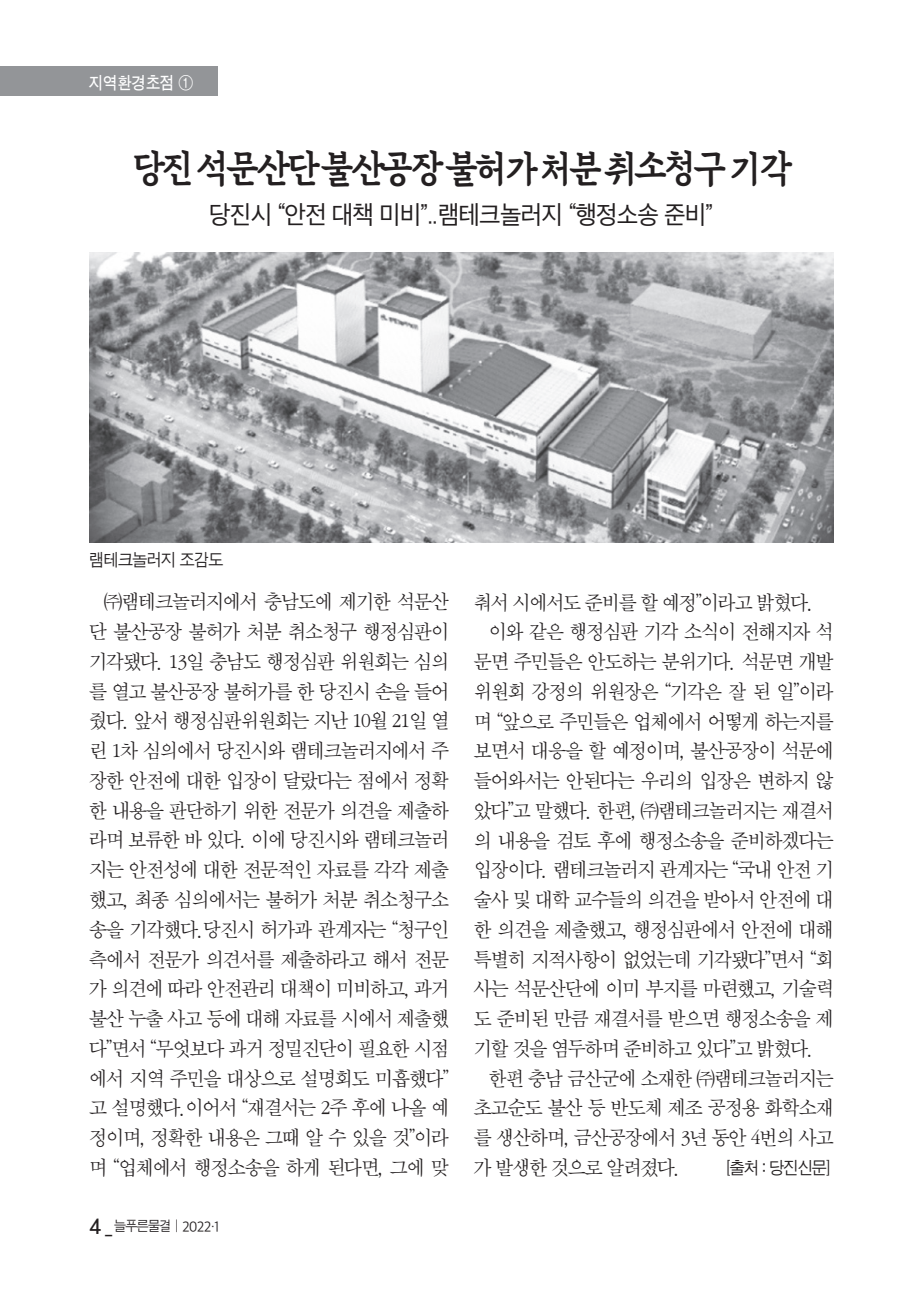
<style>
.page{position:relative;width:923px;height:1290px;background:#fff}
.page>*{position:absolute;margin:0;border:0;box-sizing:border-box;transform-origin:0 0}
.t1{font:38.5px "SD Danpyunsun B d Bd V";letter-spacing:-.135em;color:#231f20;scale:.89 1}
.t2{font:24.5px "SD Gothic Neoa Uni d Rg";letter-spacing:-.03em;color:#231f20;scale:.95 1}
.t3{font:21px/29.8px "SD Myeongjo a Lt";letter-spacing:-.05em;color:#231f20;text-align:justify;scale:.95 1}
.t4{font:17.5px "SD Gothic a Lt";letter-spacing:-.035em;color:#231f20;scale:.95 1}
.t5{font:17.5px "SD Gothic b Md";color:#fff;scale:.9 1}
.t6{font:14px "SD Gothic a Lt";letter-spacing:-.05em;color:#231f20;scale:.95 1}
.s1{font-family:"SD Gothic Neoa f Sm";font-size:21px}
.s2{font-family:"SD Gothic Neoa c Lt"}
</style>
<div class="page">
<img style="left:89px;top:253px;width:744px;height:289px">
<div style="left:0;top:66px;width:217px;height:29px;background:#939598"></div>
<p class="t5" style="left:89px;top:74px;width:117px">지역환경초점 ①</p>
<h1 class="t1" style="left:131px;top:149px;width:744px">당진 석문산단 불산공장 불허가 처분 취소청구 기각</h1>
<p class="t2" style="left:209px;top:202px;width:532px">당진시 “안전 대책 미비”..램테크놀러지 “행정소송 준비”</p>
<p class="t4" style="left:89px;top:551px;width:143px">램테크놀러지 조감도</p>
<p class="t3" style="left:89px;top:587px;width:380px;text-indent:15px">㈜램테크놀러지에서 충남도에 제기한 석문산 단 불산공장 불허가 처분 취소청구 행정심판이 기각됐다. 13일 충남도 행정심판 위원회는 심의 를 열고 불산공장 불허가를 한 당진시 손을 들어 줬다. 앞서 행정심판위원회는 지난 10월 21일 열 린 1차 심의에서 당진시와 램테크놀러지에서 주 장한 안전에 대한 입장이 달랐다는 점에서 정확 한 내용을 판단하기 위한 전문가 의견을 제출하 라며 보류한 바 있다. 이에 당진시와 램테크놀러 지는 안전성에 대한 전문적인 자료를 각각 제출 했고, 최종 심의에서는 불허가 처분 취소청구소 송을 기각했다.당진시 허가과 관계자는 “청구인 측에서 전문가 의견서를 제출하라고 해서 전문 가 의견에 따라 안전관리 대책이 미비하고, 과거 불산 누출 사고 등에 대해 자료를 시에서 제출했 다”면서 “무엇보다 과거 정밀진단이 필요한 시점 에서 지역 주민을 대상으로 설명회도 미흡했다” 고 설명했다.이어서 “재결서는 2주 후에 나올 예 정이며, 정확한 내용은 그때 알 수 있을 것”이라 며 “업체에서 행정소송을 하게 된다면, 그에 맞</p>
<p class="t3" style="left:474px;top:587px;width:359px">춰서 시에서도 준비를 할 예정”이라고 밝혔다.</p>
<p class="t3" style="left:489px;top:617px;width:364px">이와 같은 행정심판 기각 소식이 전해지자 석</p>
<p class="t3" style="left:474px;top:647px;width:380px">문면 주민들은 안도하는 분위기다. 석문면 개발</p>
<p class="t3" style="left:474px;top:676px;width:380px">위원회 강정의 위원장은 “기각은 잘 된 일”이라</p>
<p class="t3" style="left:474px;top:706px;width:380px">며 “앞으로 주민들은 업체에서 어떻게 하는지를</p>
<p class="t3" style="left:474px;top:736px;width:380px">보면서 대응을 할 예정이며, 불산공장이 석문에</p>
<p class="t3" style="left:474px;top:766px;width:380px">들어와서는 안된다는 우리의 입장은 변하지 않</p>
<p class="t3" style="left:474px;top:796px;width:380px">았다”고 말했다. 한편, ㈜램테크놀러지는 재결서</p>
<p class="t3" style="left:474px;top:825px;width:380px">의 내용을 검토 후에 행정소송을 준비하겠다는</p>
<p class="t3" style="left:474px;top:855px;width:380px">입장이다. 램테크놀러지 관계자는 “국내 안전 기</p>
<p class="t3" style="left:474px;top:885px;width:380px">술사 및 대학 교수들의 의견을 받아서 안전에 대</p>
<p class="t3" style="left:474px;top:915px;width:380px">한 의견을 제출했고, 행정심판에서 안전에 대해</p>
<p class="t3" style="left:474px;top:944px;width:380px">특별히 지적사항이 없었는데 기각됐다”면서 “회</p>
<p class="t3" style="left:474px;top:974px;width:380px">사는 석문산단에 이미 부지를 마련했고, 기술력</p>
<p class="t3" style="left:474px;top:1004px;width:380px">도 준비된 만큼 재결서를 받으면 행정소송을 제</p>
<p class="t3" style="left:474px;top:1034px;width:359px">기할 것을 염두하며 준비하고 있다”고 밝혔다.</p>
<p class="t3" style="left:489px;top:1063px;width:364px">한편 충남 금산군에 소재한 ㈜램테크놀러지는</p>
<p class="t3" style="left:474px;top:1093px;width:380px">초고순도 불산 등 반도체 제조 공정용 화학소재</p>
<p class="t3" style="left:474px;top:1123px;width:380px">를 생산하며, 금산공장에서 3년 동안 4번의 사고</p>
<p class="t3" style="left:474px;top:1153px;width:219px">가 발생한 것으로 알려졌다.</p>
<p class="t4" style="left:726px;top:1158px;width:112px">[출처 : 당진신문]</p>
<p class="t6" style="left:89px;top:1219px;width:139px"><span class="s1">4 _</span> 늘푸른물결｜<span class="s2">2022·1</span></p>
</div>
